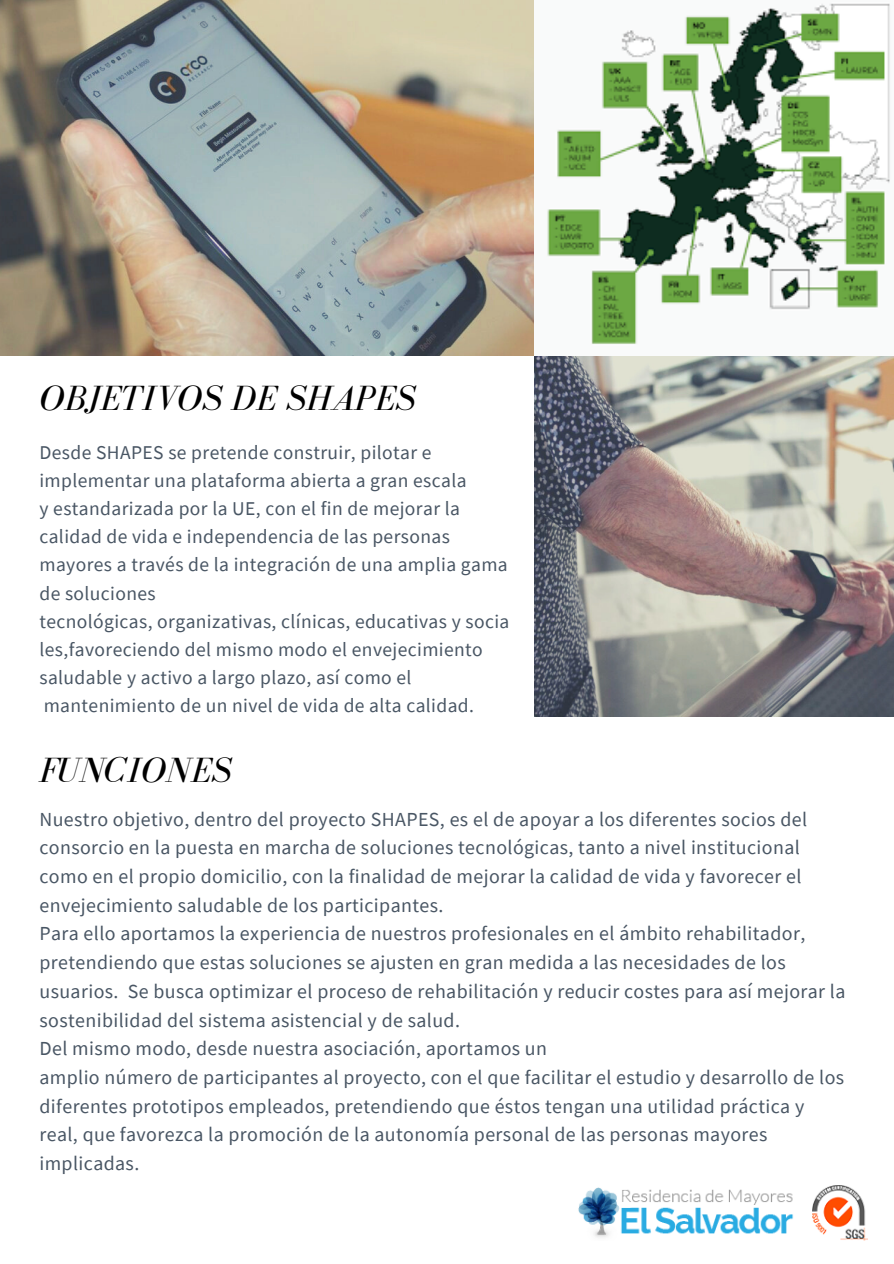
<style>
.page{position:relative;width:894px;height:1264px;background:#fff}
.page>*{position:absolute;margin:0;border:0;box-sizing:border-box;transform-origin:0 0}
.t1{font:italic 36px "Bodoni FLF";color:#000}
.t2{font:19.95px/28.7px "Source Sans Pro";letter-spacing:.02em;color:#495664}
.t3{font:19.5px/28.2px "Source Sans Pro";letter-spacing:.02em;color:#495664}
</style>
<div class="page">
<img style="left:0;top:0;width:534px;height:356px">
<img style="left:534px;top:356px;width:359px;height:360px">
<img style="left:547px;top:3px;width:343px;height:341px">
<img style="left:578px;top:1185px;width:289px;height:55px">
<h1 class="t1" style="left:39px;top:378px;width:378px">OBJETIVOS DE SHAPES</h1>
<p class="t3" style="left:39px;top:438px;width:471px">Desde SHAPES se pretende construir, pilotar e implementar una plataforma abierta a gran escala<br>y estandarizada por la UE, con el fin de mejorar la calidad de vida e independencia de las personas mayores a través de la integración de una amplia gama de soluciones<br>tecnológicas, organizativas, clínicas, educativas y socia les,favoreciendo del mismo modo el envejecimiento saludable y activo a largo plazo, así como el mantenimiento de un nivel de vida de alta calidad.</p>
<h1 class="t1" style="left:39px;top:750px;width:194px">FUNCIONES</h1>
<p class="t2" style="left:39px;top:804px;width:807px">Nuestro objetivo, dentro del proyecto SHAPES, es el de apoyar a los diferentes socios del consorcio en la puesta en marcha de soluciones tecnológicas, tanto a nivel institucional como en el propio domicilio, con la finalidad de mejorar la calidad de vida y favorecer el envejecimiento saludable de los participantes.<br>Para ello aportamos la experiencia de nuestros profesionales en el ámbito rehabilitador, pretendiendo que estas soluciones se ajusten en gran medida a las necesidades de los usuarios. Se busca optimizar el proceso de rehabilitación y reducir costes para así mejorar la sostenibilidad del sistema asistencial y de salud.<br>Del mismo modo, desde nuestra asociación, aportamos un<br>amplio número de participantes al proyecto, con el que facilitar el estudio y desarrollo de los diferentes prototipos empleados, pretendiendo que éstos tengan una utilidad práctica y real, que favorezca la promoción de la autonomía personal de las personas mayores implicadas.</p>
</div>
